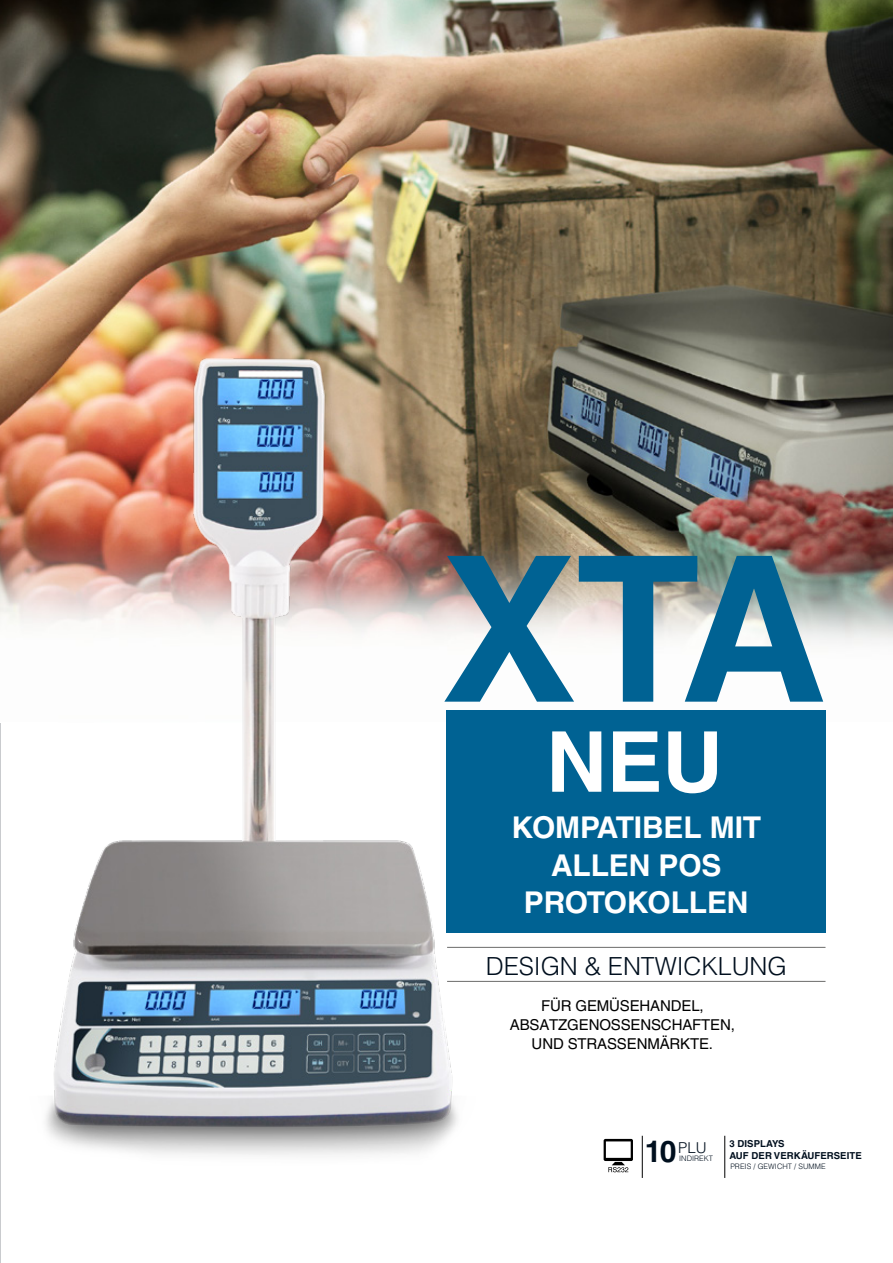
<style>
.page{position:relative;width:893px;height:1263px;background:#fff}
.page>*{position:absolute;margin:0;border:0;box-sizing:border-box;transform-origin:0 0}
.t1{font:700 84px "Helvetica LT Std";color:#fff}
.t2{font:700 30px/37.5px "Helvetica LT Std";letter-spacing:-.005em;color:#fff;text-align:center}
.t3{font:700 30px "Helvetica LT Std";color:#000f1e}
.t4{font:300 24.9px "Helvetica LT Std";letter-spacing:-.005em;color:#000f1e}
.t5{font:15px/18.9px "Helvetica LT Std";letter-spacing:-.01em;color:#000;text-align:center}
.t6{font:300 15px "Helvetica LT Std";color:#000f1e}
.t7{font:700 9.6px/11.6px "Helvetica LT Std";letter-spacing:.005em;color:#000f1e}
.t8{font:300 7.5px "Helvetica LT Std";letter-spacing:.005em;color:#000f1e}
</style>
<div class="page">
<img style="left:0;top:0;width:893px;height:702px">
<svg style="left:482px;top:556px;width:341px;height:146px"></svg>
<hr style="left:447px;top:947px;width:378px;height:1px;background:#6b6b6a">
<hr style="left:447px;top:981px;width:378px;height:1px;background:#6b6b6a">
<hr style="left:642px;top:1136px;width:1px;height:42px;background:#000">
<hr style="left:724px;top:1136px;width:1px;height:42px;background:#000">
<img style="left:0;top:327px;width:482px;height:842px">
<svg style="left:604px;top:1139px;width:29px;height:33px"></svg>
<div style="left:446px;top:710px;width:380px;height:223px;background:#006293"></div>
<h1 class="t1" style="left:546px;top:711px;width:178px">NEU</h1>
<h2 class="t2" style="left:511px;top:808px;width:251px">KOMPATIBEL MIT<br>ALLEN POS<br>PROTOKOLLEN</h2>
<h3 class="t4" style="left:486px;top:950px;width:303px">DESIGN &amp; ENTWICKLUNG</h3>
<p class="t5" style="left:510px;top:996px;width:227px">FÜR GEMÜSEHANDEL,<br>ABSATZGENOSSENSCHAFTEN,<br>UND STRASSENMÄRKTE.</p>
<h2 class="t3" style="left:645px;top:1133px;width:33px">10</h2>
<p class="t6" style="left:678px;top:1138px;width:30px">PLU</p>
<p class="t8" style="left:679px;top:1153px;width:36px">INDIREKT</p>
<p class="t7" style="left:729px;top:1138px;width:134px">3 DISPLAYS<br>AUF DER VERKÄUFERSEITE</p>
<p class="t8" style="left:730px;top:1161px;width:97px">PREIS / GEWICHT / SUMME</p>
</div>
